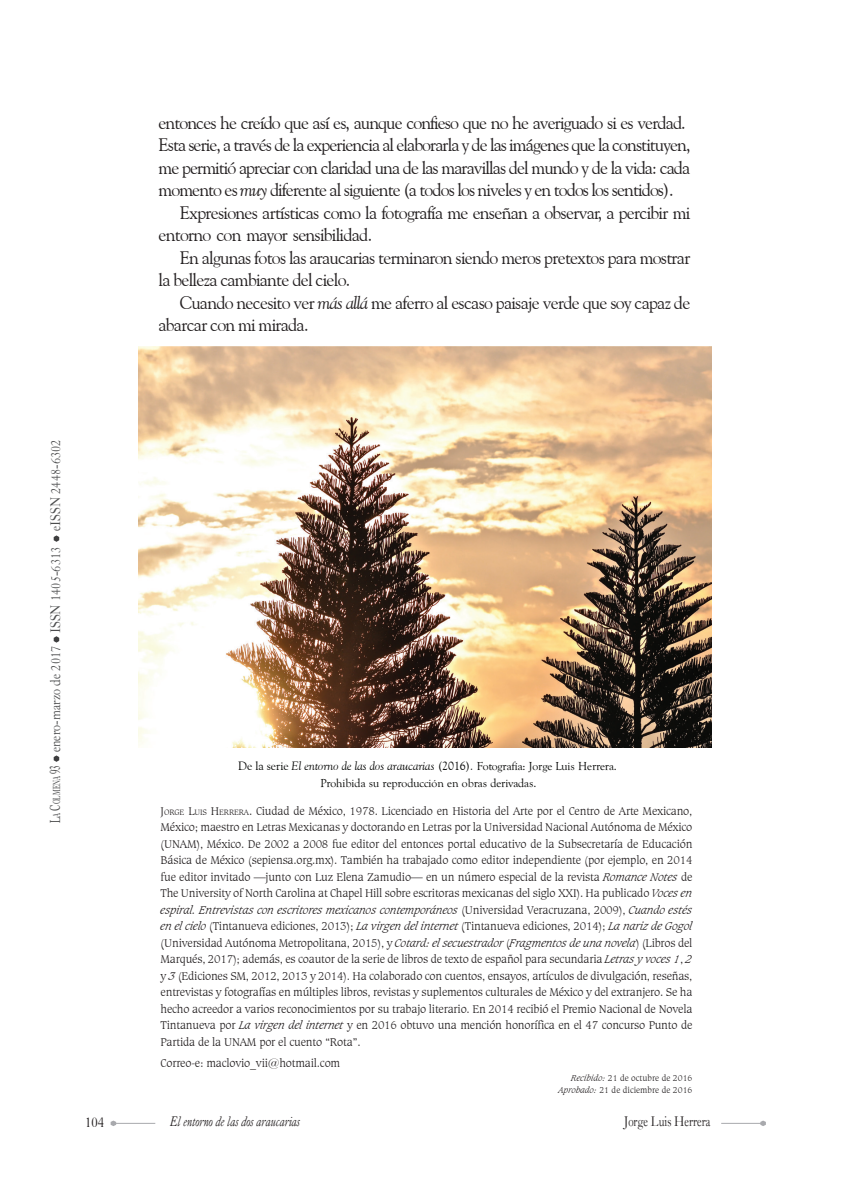
<style>
.page{position:relative;width:851px;height:1191px;background:#fff}
.page>*{position:absolute;margin:0;border:0;box-sizing:border-box;transform-origin:0 0}
.t1{font:18px "Goudy Old Style BT";letter-spacing:-.04em;color:#231f20}
.t2{font:15px "Caslon Old Face BT";color:#4b4c4d;scale:.9 1}
.t3{font:italic 15px "Caslon Old Face BT";color:#231f20;scale:.8 1}
.t4{font:15px "Caslon Old Face BT";color:#231f20;scale:.8 1}
.t5{font:300 13.5px "Windsor BT";color:#231f20;scale:.8 1}
.t6{font:300 12px/16.5px "Caxton BT";letter-spacing:-.02em;color:#231f20;text-align:justify}
.t7{font:italic 12px "Goudy Old Style BT";color:#050605}
.t8{font:12px "Goudy Old Style Normal";color:#040503}
.t9{font:300 9px/12px "Caxton BT";color:#231f20;text-align:right}
.s1{font-style:italic}
.s2{font-family:"Dutch 766 BT Roman A"}
.s3{font-family:"Dutch 766 BT Roman A";font-size:10.5px}
.s4{font-style:normal}
.s5{font-family:"Goudy Old Style Normal";font-style:normal}
.s6{font-style:inherit}
.s7{font-size:8.4px}
</style>
<div class="page">
<svg style="left:759px;top:1120px;width:7px;height:6px"></svg>
<hr style="left:721px;top:1123px;width:42px;height:1px;background:#a8a9ad">
<svg style="left:110px;top:1120px;width:7px;height:6px"></svg>
<hr style="left:113px;top:1123px;width:42px;height:1px;background:#a8a9ad">
<svg style="left:53px;top:755px;width:7px;height:7px"></svg>
<svg style="left:53px;top:636px;width:7px;height:7px"></svg>
<svg style="left:53px;top:535px;width:7px;height:7px"></svg>
<img style="left:138px;top:347px;width:573px;height:400px">
<h1 class="t1" style="left:158px;top:111px;width:528px">entonces he creído que así es, aunque confieso que no he averiguado si es verdad.</h1>
<h1 class="t1" style="left:158px;top:134px;width:533px">Esta serie, a través de la experiencia al elaborarla y de las imágenes que la constituyen,</h1>
<h1 class="t1" style="left:158px;top:156px;width:533px">me permitió apreciar con claridad una de las maravillas del mundo y de la vida: cada</h1>
<h1 class="t1" style="left:158px;top:179px;width:516px">momento es <span class="s1">muy</span> diferente al siguiente (a todos los niveles y en todos los sentidos).</h1>
<h1 class="t1" style="left:180px;top:201px;width:512px">Expresiones artísticas como la fotografía me enseñan a observar, a percibir mi</h1>
<h1 class="t1" style="left:158px;top:224px;width:215px">entorno con mayor sensibilidad.</h1>
<h1 class="t1" style="left:180px;top:246px;width:512px">En algunas fotos las araucarias terminaron siendo meros pretextos para mostrar</h1>
<h1 class="t1" style="left:158px;top:269px;width:193px">la belleza cambiante del cielo.</h1>
<h1 class="t1" style="left:180px;top:291px;width:512px">Cuando necesito ver <span class="s1">más allá</span> me aferro al escaso paisaje verde que soy capaz de</h1>
<h1 class="t1" style="left:158px;top:314px;width:151px">abarcar con mi mirada.</h1>
<p class="t2" style="left:46px;top:823px;width:428px;rotate:-90deg"><span class="s2">L</span><span class="s3">a</span> <span class="s2">C</span><span class="s3">olmena</span> <span class="s2">93</span> enero-marzo de 2017 ISSN 1405-6313 eISSN 2448-6302</p>
<p class="t7" style="left:238px;top:758px;width:380px"><span class="s4">De la serie</span> El entorno de las dos araucarias <span class="s4">(2016)</span>. <span class="s5">Fotografía: Jorge Luis Herrera.</span></p>
<p class="t8" style="left:320px;top:776px;width:217px">Prohibida su reproducción en obras derivadas.</p>
<p class="t6" style="left:161px;top:802px;width:533px"><span class="s6">J</span><span class="s7">ORGE</span> <span class="s6">L</span><span class="s7">UIS</span> <span class="s6">H</span><span class="s7">ERRERA</span><span class="s6">.</span> Ciudad de México, 1978. Licenciado en Historia del Arte por el Centro de Arte Mexicano, México; maestro en Letras Mexicanas y doctorando en Letras por la Universidad Nacional Autónoma de México (UNAM), México. De 2002 a 2008 fue editor del entonces portal educativo de la Subsecretaría de Educación Básica de México (sepiensa.org.mx). También ha trabajado como editor independiente (por ejemplo, en 2014 fue editor invitado —junto con Luz Elena Zamudio— en un número especial de la revista <span class="s1">Romance Notes</span> de The University of North Carolina at Chapel Hill sobre escritoras mexicanas del siglo XXI). Ha publicado <span class="s1">Voces en espiral. Entrevistas con escritores mexicanos contemporáneos</span> (Universidad Veracruzana, 2009), <span class="s1">Cuando estés en el cielo</span> (Tintanueva ediciones, 2013); <span class="s1">La virgen del internet</span> (Tintanueva ediciones, 2014); <span class="s1">La nariz de Gogol </span>(Universidad Autónoma Metropolitana, 2015), y <span class="s1">Cotard: el secuestrador</span> (<span class="s1">Fragmentos de una novela</span>) (Libros del Marqués, 2017); además, es coautor de la serie de libros de texto de español para secundaria <span class="s1">Letras y voces 1</span>, <span class="s1">2 </span>y <span class="s1">3</span> (Ediciones SM, 2012, 2013 y 2014). Ha colaborado con cuentos, ensayos, artículos de divulgación, reseñas, entrevistas y fotografías en múltiples libros, revistas y suplementos culturales de México y del extranjero. Se ha hecho acreedor a varios reconocimientos por su trabajo literario. En 2014 recibió el Premio Nacional de Novela Tintanueva por <span class="s1">La virgen del internet</span> y en 2016 obtuvo una mención honorífica en el 47 concurso Punto de Partida de la UNAM por el cuento “Rota”.</p>
<p class="t6" style="left:161px;top:1054px;width:181px">Correo-e: maclovio_vii@hotmail.com</p>
<p class="t9" style="left:558px;top:1071px;width:135px"><span class="s1">Recibido:</span> 21 de octubre de 2016<br><span class="s1">Aprobado:</span> 21 de diciembre de 2016</p>
<p class="t5" style="left:85px;top:1114px;width:25px">104</p>
<p class="t3" style="left:170px;top:1113px;width:164px">El entorno de las dos araucarias</p>
<p class="t4" style="left:623px;top:1112px;width:110px">Jorge Luis Herrera</p>
</div>
